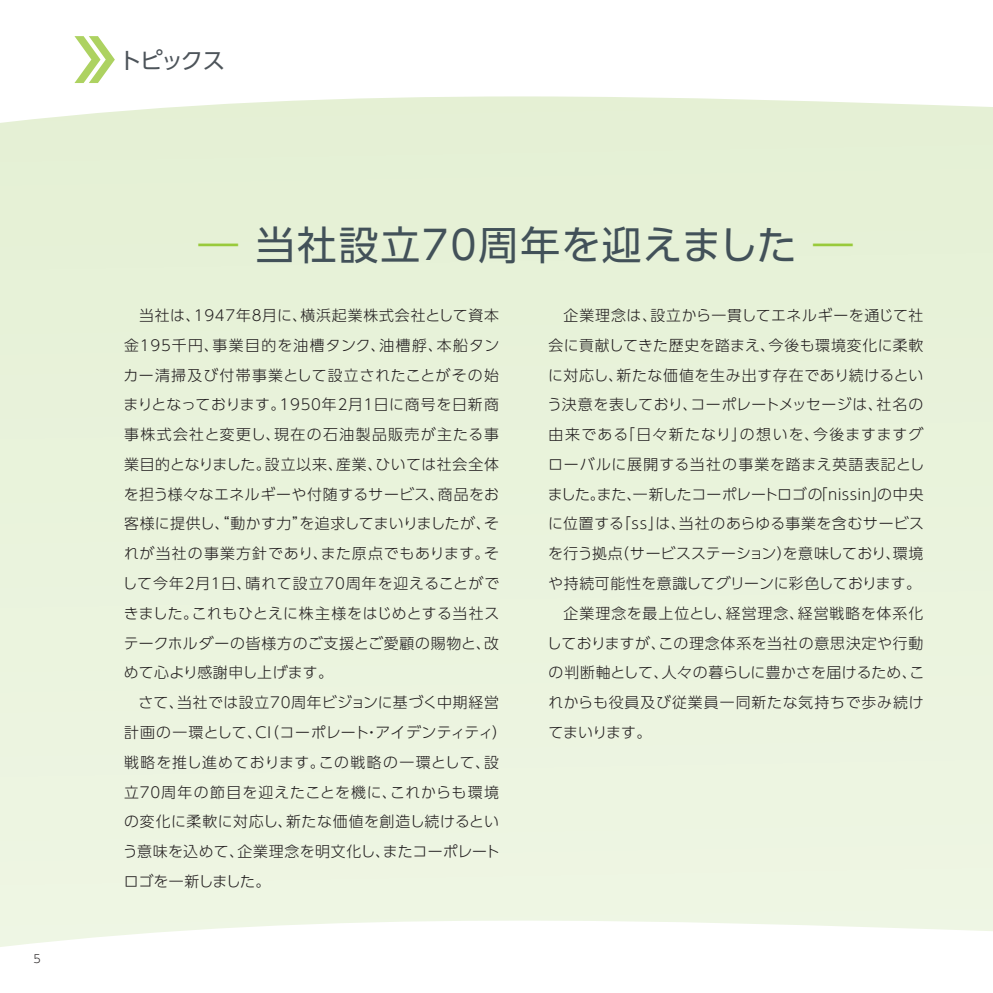
<style>
.page{position:relative;width:993px;height:993px;background:#fff}
.page>*{position:absolute;margin:0;border:0;box-sizing:border-box;transform-origin:0 0}
.t1{font:39.73px "UD Shin Go Pro";letter-spacing:.05em;color:#425159}
.t2{font:22.4px "UD Shin Go Pro";letter-spacing:-.065em;color:#4d545a}
.t3{font:300 14.88px/29.8px "UD Shin Go Pro";letter-spacing:.04em;color:#231f20;text-align:justify}
.t4{font:300 14.88px "UD Shin Go Pro";letter-spacing:.01em;color:#231f20}
.t5{font:300 14.88px "UD Shin Go Pro";letter-spacing:.02em;color:#231f20}
.t6{font:300 14.88px "UD Shin Go Pro";letter-spacing:.08em;color:#231f20}
.t7{font:300 14.88px "UD Shin Go Pro";letter-spacing:.015em;color:#231f20}
.t8{font:300 14.88px "UD Shin Go Pro";letter-spacing:.07em;color:#231f20}
.t9{font:300 14.88px "UD Shin Go Pro";letter-spacing:.06em;color:#231f20}
.t10{font:300 11.2px "UD Shin Go Pro";color:#231f20}
.s1{color:#99ca3b}
</style>
<div class="page">
<div style="left:0;top:96px;width:992px;height:850px;background:#eaf3dc"></div>
<svg style="left:74px;top:36px;width:41px;height:47px"></svg>
<p class="t10" style="left:34px;top:949px;width:9px">5</p>
<h2 class="t2" style="left:119px;top:43px;width:107px">トピックス</h2>
<h1 class="t1" style="left:198px;top:213px;width:655px"><span class="s1">―</span> 当社設立70周年を迎えました <span class="s1">―</span></h1>
<p class="t3" style="left:122px;top:300px;width:378px;text-indent:17px">当社は、1947年8月に、横浜起業株式会社として資本金195千円、事業目的を油槽タンク、油槽艀、本船タンカー清掃及び付帯事業として設立されたことがその始まりとなっております。1950年2月1日に商号を日新商事株式会社と変更し、現在の石油製品販売が主たる事業目的となりました。設立以来、産業、ひいては社会全体を担う様々なエネルギーや付随するサービス、商品をお客様に提供し、“動かす力”を追求してまいりましたが、それが当社の事業方針であり、また原点でもあります。そして今年2月1日、晴れて設立70周年を迎えることができました。これもひとえに株主様をはじめとする当社ステークホルダーの皆様方のご支援とご愛顧の賜物と、改めて心より感謝申し上げます。</p>
<p class="t3" style="left:123px;top:687px;width:386px;text-align:left;text-indent:16px">さて、当社では設⽴70周年ビジョンに基づく中期経営計画の⼀環として、CI（コーポレート・アイデンティティ）戦略を推し進めております。この戦略の一環として、設立70周年の節目を迎えたことを機に、これからも環境の変化に柔軟に対応し、新たな価値を創造し続けるという意味を込めて、企業理念を明文化し、またコーポレートロゴを一新しました。</p>
<p class="t3" style="left:563px;top:300px;width:361px">企業理念は、設立から一貫してエネルギーを通じて社</p>
<p class="t3" style="left:548px;top:329px;width:376px">会に貢献してきた歴史を踏まえ、今後も環境変化に柔軟</p>
<p class="t3" style="left:548px;top:359px;width:377px">に対応し、新たな価値を生み出す存在であり続けるとい</p>
<p class="t3" style="left:547px;top:389px;width:377px">う決意を表しており、コーポレートメッセージは、社名の</p>
<p class="t6" style="left:548px;top:422px;width:376px">由来である「日々新たなり」の想いを、今後ますますグ</p>
<p class="t3" style="left:548px;top:448px;width:377px">ローバルに展開する当社の事業を踏まえ英語表記とし</p>
<p class="t4" style="left:547px;top:482px;width:377px">ました。また、一新したコーポレートロゴの「nissin」の中央</p>
<p class="t3" style="left:548px;top:508px;width:377px">に位置する「ss」は、当社のあらゆる事業を含むサービス</p>
<p class="t4" style="left:548px;top:541px;width:377px">を行う拠点（サービスステーション）を意味しており、環境</p>
<p class="t7" style="left:548px;top:571px;width:374px">や持続可能性を意識してグリーンに彩⾊しております。</p>
<p class="t8" style="left:563px;top:601px;width:361px">企業理念を最上位とし、経営理念、経営戦略を体系化</p>
<p class="t3" style="left:546px;top:627px;width:378px">しておりますが、この理念体系を当社の意思決定や⾏動</p>
<p class="t5" style="left:548px;top:660px;width:377px">の判断軸として、人々の暮らしに豊かさを届けるため、こ</p>
<p class="t9" style="left:548px;top:690px;width:376px">れからも役員及び従業員一同新たな気持ちで歩み続け</p>
<p class="t3" style="left:548px;top:716px;width:104px">てまいります。</p>
</div>
